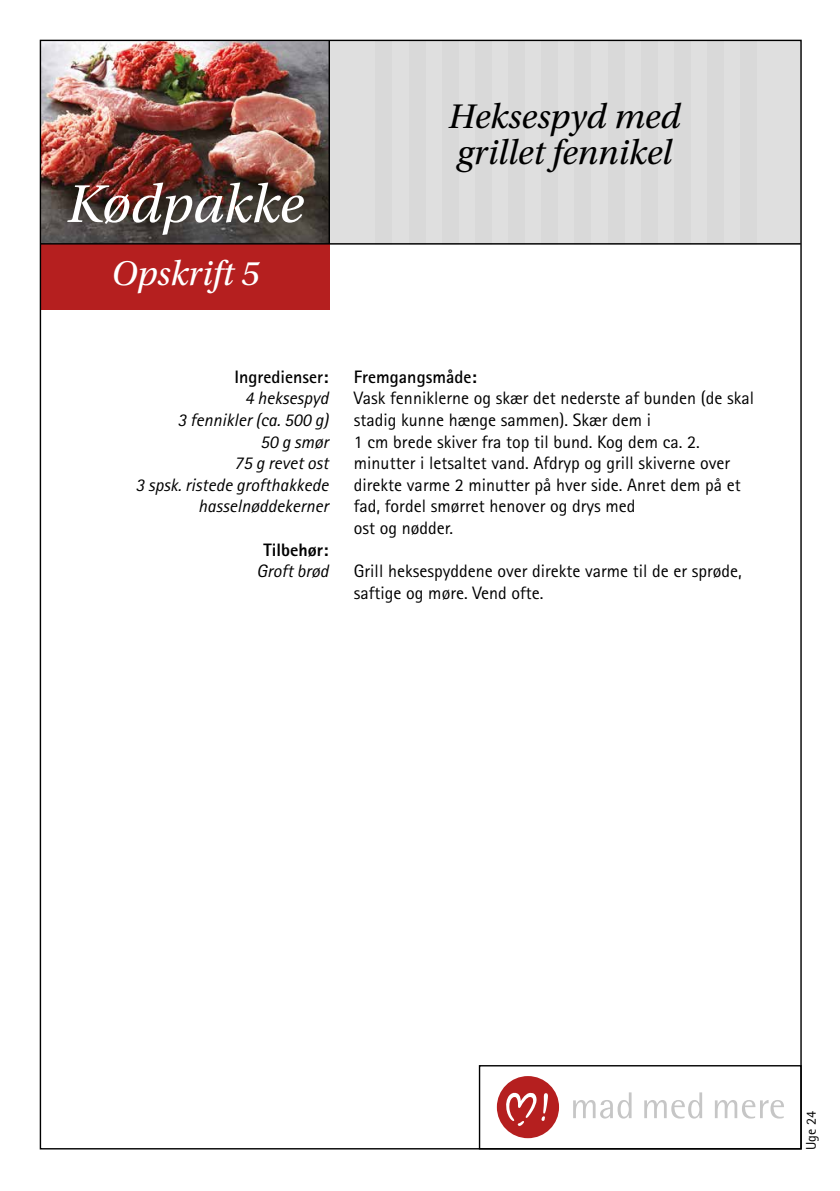
<style>
.page{position:relative;width:840px;height:1191px;background:#fff}
.page>*{position:absolute;margin:0;border:0;box-sizing:border-box;transform-origin:0 0}
.t1{font:italic 56px "Utopia Std";color:#fff}
.t2{font:italic 36px/36px "Utopia Std";color:#000}
.t3{font:italic 36px "Utopia Std";color:#fff}
.t4{font:18px/21.6px "Rotis Sans Serif Std";color:#000}
.t5{font:italic 18px/21.6px "Rotis Sans Serif Std";color:#000;text-align:right}
.t6{font:700 18px "Rotis Sans Serif Std";color:#000}
.t7{font:800 18px "Rotis Sans Serif Std";color:#000}
.t8{font:14px "Rotis Sans Serif Std";color:#000}
</style>
<div class="page">
<div style="left:41px;top:244px;width:289px;height:65px;background:#b51f1f"></div>
<img style="left:42px;top:42px;width:286px;height:201px">
<div style="left:329px;top:40px;width:471px;height:204px;background:#dfdfdf"></div>
<div style="left:375px;top:40px;width:17px;height:204px;background:#d9d9d9"></div>
<div style="left:408px;top:40px;width:17px;height:204px;background:#d9d9d9"></div>
<div style="left:441px;top:40px;width:17px;height:204px;background:#d9d9d9"></div>
<div style="left:475px;top:40px;width:16px;height:204px;background:#d9d9d9"></div>
<div style="left:508px;top:40px;width:16px;height:204px;background:#d9d9d9"></div>
<div style="left:541px;top:40px;width:16px;height:204px;background:#d9d9d9"></div>
<div style="left:574px;top:40px;width:17px;height:204px;background:#d9d9d9"></div>
<div style="left:607px;top:40px;width:17px;height:204px;background:#d9d9d9"></div>
<div style="left:640px;top:40px;width:17px;height:204px;background:#d9d9d9"></div>
<div style="left:673px;top:40px;width:17px;height:204px;background:#d9d9d9"></div>
<div style="left:706px;top:40px;width:17px;height:204px;background:#d9d9d9"></div>
<div style="left:740px;top:40px;width:16px;height:204px;background:#d9d9d9"></div>
<hr style="left:41px;top:243px;width:759px;height:1px;background:#000">
<hr style="left:328px;top:41px;width:2px;height:203px;background:#000">
<div style="left:496px;top:1076px;width:62px;height:62px;background:#b51f1f;border-radius:50%"></div>
<svg style="left:573px;top:1092px;width:58px;height:26px"></svg>
<svg style="left:644px;top:1092px;width:57px;height:26px"></svg>
<svg style="left:715px;top:1100px;width:68px;height:18px"></svg>
<svg style="left:506px;top:1092px;width:41px;height:34px"></svg>
<div style="left:478px;top:1065px;width:323px;height:84px;border:1px solid #000"></div>
<h1 class="t1" style="left:67px;top:173px;width:238px">Kødpakke</h1>
<h2 class="t3" style="left:112px;top:254px;width:149px">Opskrift 5</h2>
<h2 class="t2" style="left:448px;top:99px;width:233px">Heksespyd med grillet fennikel</h2>
<p class="t6" style="left:234px;top:365px;width:95px">Ingredienser:</p>
<p class="t5" style="left:135px;top:388px;width:194px">4 heksespyd<br>3 fennikler (ca. 500 g)<br>50 g smør<br>75 g revet ost<br>3 spsk. ristede grofthakkede hasselnøddekerner</p>
<p class="t7" style="left:263px;top:538px;width:66px">Tilbehør:</p>
<p class="t5" style="left:256px;top:560px;width:73px">Groft brød</p>
<p class="t6" style="left:354px;top:365px;width:124px">Fremgangsmåde:</p>
<p class="t4" style="left:354px;top:387px;width:401px">Vask fenniklerne og skær det nederste af bunden (de skal stadig kunne hænge sammen). Skær dem i<br>1 cm brede skiver fra top til bund. Kog dem ca. 2. minutter i letsaltet vand. Afdryp og grill skiverne over direkte varme 2 minutter på hver side. Anret dem på et fad, fordel smørret henover og drys med<br>ost og nødder.</p>
<p class="t4" style="left:354px;top:560px;width:389px">Grill heksespyddene over direkte varme til de er sprøde, saftige og møre. Vend ofte.</p>
<p class="t8" style="left:802px;top:1150px;width:40px;rotate:-90deg">Uge 24</p>
</div>
